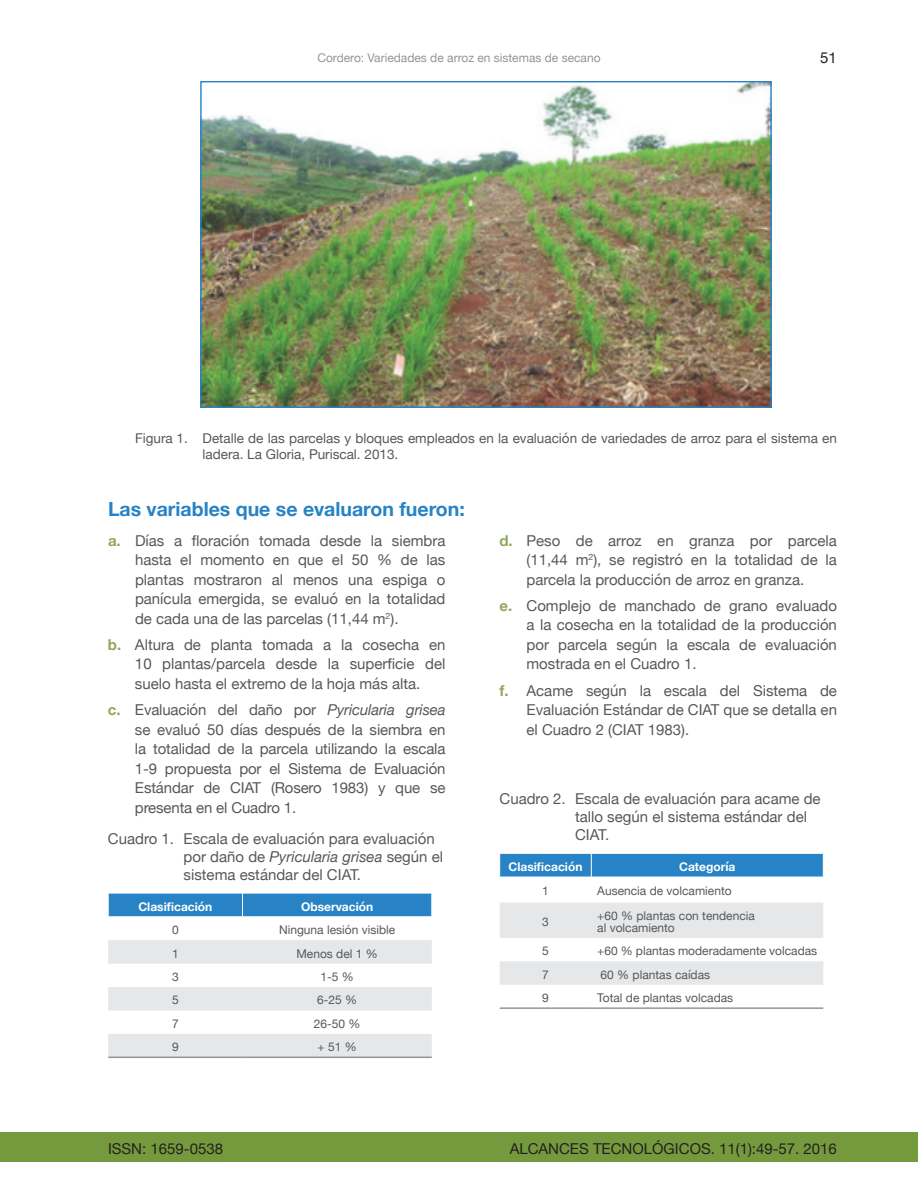
<style>
.page{position:relative;width:918px;height:1188px;background:#fff}
.page>*{position:absolute;margin:0;border:0;box-sizing:border-box;transform-origin:0 0}
.t1{font:700 19.5px "Helvetica Neue";color:#2783c5}
.t2{font:15px/19.5px "Helvetica Neue";color:#57585a;text-align:justify}
.t3{font:15px "Helvetica Neue";color:#231f20}
.t4{font:13.5px/16.2px "Helvetica Neue";color:#57585a}
.t5{font:12px/12px "Helvetica Neue";color:#57585a}
.t6{font:700 12px "Helvetica Neue";color:#fff}
.t7{font:12px "Helvetica Neue";color:#939598}
.s1{font-weight:700;color:#8fa85a}
.s2{font-style:italic}
</style>
<div class="page">
<div style="left:0;top:1132px;width:918px;height:30px;background:#759a3d"></div>
<img style="left:202px;top:83px;width:568px;height:323px">
<svg style="left:108px;top:940px;width:324px;height:117px"></svg>
<svg style="left:108px;top:893px;width:324px;height:24px;background:#358bc8"></svg>
<hr style="left:108px;top:1057px;width:135px;height:1px;background:#939598">
<hr style="left:243px;top:1057px;width:189px;height:1px;background:#939598">
<svg style="left:500px;top:902px;width:323px;height:83px"></svg>
<svg style="left:499px;top:853px;width:325px;height:24px;background:#358bc8"></svg>
<hr style="left:500px;top:1007px;width:91px;height:2px;background:#939598">
<hr style="left:591px;top:1007px;width:232px;height:2px;background:#939598">
<p class="t7" style="left:317px;top:49px;width:285px">Cordero: Variedades de arroz en sistemas de secano</p>
<p class="t3" style="left:820px;top:47px;width:18px">51</p>
<p class="t4" style="left:202px;top:431px;width:636px;text-indent:-68px">Figura 1. Detalle de las parcelas y bloques empleados en la evaluación de variedades de arroz para el sistema en ladera. La Gloria, Puriscal. 2013.</p>
<h1 class="t1" style="left:108px;top:493px;width:358px">Las variables que se evaluaron fueron:</h1>
<p class="t2" style="left:135px;top:531px;width:312px;text-indent:-27px"><span class="s1">a.</span> Días a floración tomada desde la siembra hasta el momento en que el 50 % de las plantas mostraron al menos una espiga o panícula emergida, se evaluó en la totalidad de cada una de las parcelas (11,44 m<sup>2</sup>).</p>
<p class="t2" style="left:135px;top:636px;width:312px;text-indent:-27px"><span class="s1">b.</span> Altura de planta tomada a la cosecha en 10 plantas/parcela desde la superficie del suelo hasta el extremo de la hoja más alta.</p>
<p class="t2" style="left:135px;top:701px;width:312px;text-indent:-27px"><span class="s1">c.</span> Evaluación del daño por <span class="s2">Pyricularia grisea </span>se evaluó 50 días después de la siembra en la totalidad de la parcela utilizando la escala 1-9 propuesta por el Sistema de Evaluación Estándar de CIAT (Rosero 1983) y que se presenta en el Cuadro 1.</p>
<p class="t2" style="left:184px;top:831px;width:261px;line-height:18px;text-align:left;text-indent:-76px">Cuadro 1. Escala de evaluación para evaluación por daño de <span class="s2">Pyricularia grisea</span> según el sistema estándar del CIAT.</p>
<p class="t6" style="left:138px;top:897px;width:75px">Clasificación</p>
<p class="t6" style="left:301px;top:897px;width:74px">Observación</p>
<p class="t5" style="left:172px;top:925px;width:8px">0</p>
<p class="t5" style="left:279px;top:925px;width:118px">Ninguna lesión visible</p>
<p class="t5" style="left:172px;top:948px;width:8px">1</p>
<p class="t5" style="left:296px;top:948px;width:83px">Menos del 1 %</p>
<p class="t5" style="left:172px;top:971px;width:8px">3</p>
<p class="t5" style="left:320px;top:971px;width:35px">1-5 %</p>
<p class="t5" style="left:172px;top:995px;width:8px">5</p>
<p class="t5" style="left:317px;top:995px;width:42px">6-25 %</p>
<p class="t5" style="left:172px;top:1018px;width:8px">7</p>
<p class="t5" style="left:314px;top:1018px;width:48px">26-50 %</p>
<p class="t5" style="left:172px;top:1042px;width:8px">9</p>
<p class="t5" style="left:318px;top:1042px;width:41px">+ 51 %</p>
<p class="t2" style="left:526px;top:531px;width:312px;text-indent:-27px"><span class="s1">d.</span> Peso de arroz en granza por parcela (11,44 m<sup>2</sup>), se registró en la totalidad de la parcela la producción de arroz en granza.</p>
<p class="t2" style="left:527px;top:597px;width:312px;text-indent:-27px"><span class="s1">e.</span> Complejo de manchado de grano evaluado a la cosecha en la totalidad de la producción por parcela según la escala de evaluación mostrada en el Cuadro 1.</p>
<p class="t2" style="left:527px;top:681px;width:312px;text-indent:-27px"><span class="s1">f.</span> Acame según la escala del Sistema de Evaluación Estándar de CIAT que se detalla en el Cuadro 2 (CIAT 1983).</p>
<p class="t2" style="left:575px;top:791px;width:247px;line-height:18px;text-align:left;text-indent:-76px">Cuadro 2. Escala de evaluación para acame de tallo según el sistema estándar del<br>CIAT.</p>
<p class="t6" style="left:509px;top:857px;width:75px">Clasificación</p>
<p class="t6" style="left:679px;top:857px;width:58px">Categoría</p>
<p class="t5" style="left:542px;top:886px;width:8px">1</p>
<p class="t5" style="left:597px;top:886px;width:136px">Ausencia de volcamiento</p>
<p class="t5" style="left:542px;top:916px;width:8px">3</p>
<p class="t5" style="left:597px;top:910px;width:159px">+60 % plantas con tendencia al volcamiento</p>
<p class="t5" style="left:542px;top:946px;width:8px">5</p>
<p class="t5" style="left:597px;top:946px;width:222px">+60 % plantas moderadamente volcadas</p>
<p class="t5" style="left:542px;top:969px;width:8px">7</p>
<p class="t5" style="left:601px;top:969px;width:111px">60 % plantas caídas</p>
<p class="t5" style="left:542px;top:993px;width:8px">9</p>
<p class="t5" style="left:597px;top:993px;width:138px">Total de plantas volcadas</p>
<p class="t3" style="left:108px;top:1137px;width:117px">ISSN: 1659-0538</p>
<p class="t3" style="left:510px;top:1137px;width:329px">ALCANCES TECNOLÓGICOS. 11(1):49-57. 2016</p>
</div>
